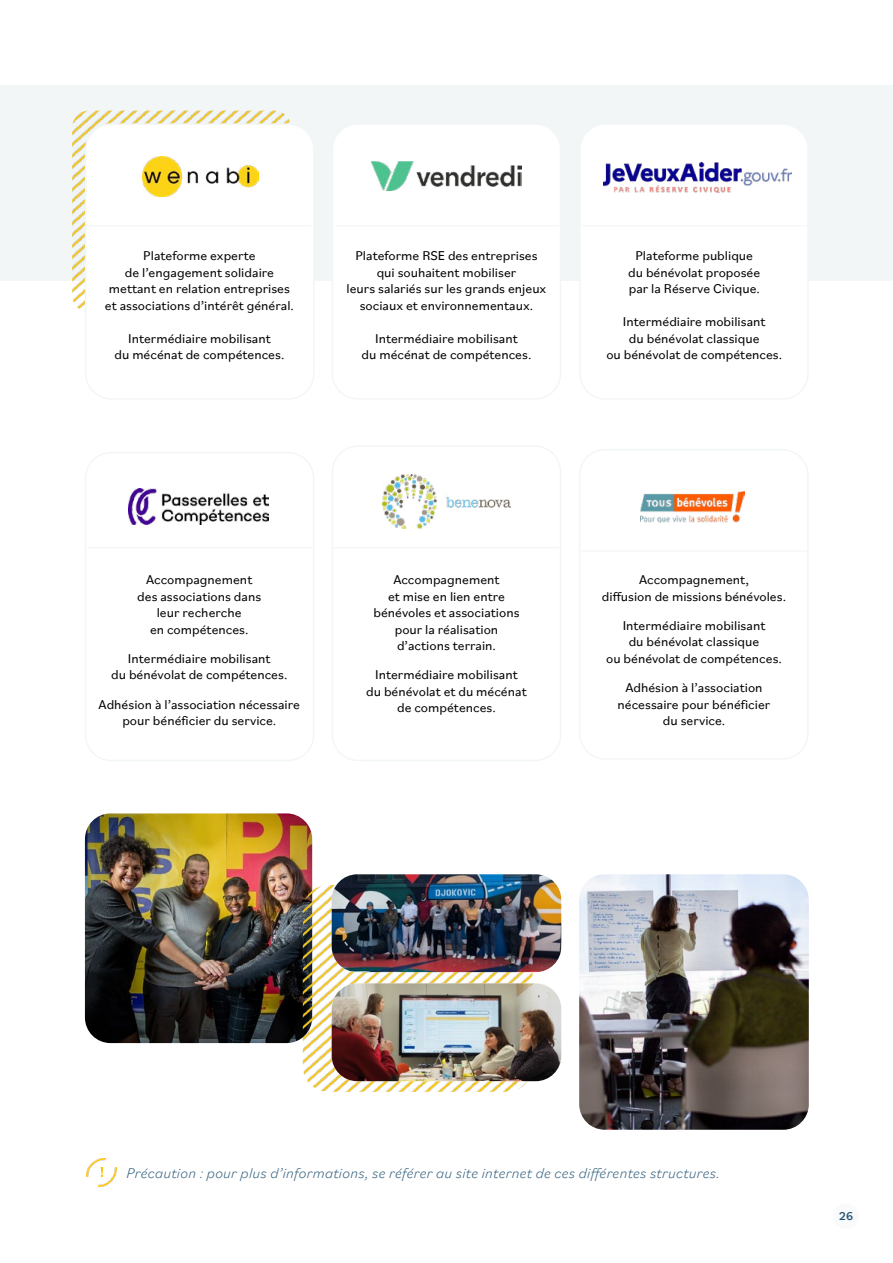
<style>
.page{position:relative;width:893px;height:1263px;background:#fff}
.page>*{position:absolute;margin:0;border:0;box-sizing:border-box;transform-origin:0 0}
.t1{font:italic 300 15px "Bilo";letter-spacing:.02em;color:#386480}
.t2{font:13.5px/16.5px "Bilo";color:#000;text-align:center}
.t3{font:500 12px "Bilo";color:#225372}
</style>
<div class="page">
<div style="left:0;top:85px;width:893px;height:196px;background:#f3f6f7"></div>
<img style="left:72px;top:111px;width:218px;height:198px">
<img style="left:85px;top:813px;width:227px;height:230px">
<img style="left:303px;top:885px;width:229px;height:207px">
<img style="left:579px;top:874px;width:230px;height:256px">
<img style="left:332px;top:983px;width:229px;height:98px">
<img style="left:332px;top:874px;width:229px;height:98px">
<div style="left:833px;top:1203px;width:26px;height:26px;background:#f9fafb;border-radius:50%"></div>
<div style="left:86px;top:124px;width:228px;height:275px;background:#fff;border-radius:26px"></div>
<div style="left:85px;top:123px;width:230px;height:277px;border:2px solid #f3f6f7;border-radius:26px"></div>
<div style="left:332px;top:124px;width:229px;height:275px;background:#fff;border-radius:26px"></div>
<div style="left:332px;top:123px;width:229px;height:277px;border:2px solid #f3f6f7;border-radius:26px"></div>
<div style="left:332px;top:445px;width:229px;height:316px;border:2px solid #f3f6f7;border-radius:26px"></div>
<div style="left:579px;top:449px;width:229px;height:311px;border:2px solid #f3f6f7;border-radius:26px"></div>
<div style="left:85px;top:452px;width:229px;height:309px;border:2px solid #f3f6f7;border-radius:26px"></div>
<div style="left:580px;top:124px;width:228px;height:275px;background:#fff;border-radius:26px"></div>
<div style="left:579px;top:123px;width:230px;height:277px;border:2px solid #f3f6f7;border-radius:26px"></div>
<img style="left:383px;top:475px;width:127px;height:53px">
<img style="left:641px;top:491px;width:103px;height:31px">
<hr style="left:582px;top:550px;width:226px;height:2px;background:#f3f6f7">
<hr style="left:333px;top:547px;width:227px;height:1px;background:#f3f6f7">
<hr style="left:88px;top:547px;width:227px;height:1px;background:#f3f6f7">
<hr style="left:582px;top:225px;width:227px;height:1px;background:#f3f6f7">
<hr style="left:336px;top:225px;width:227px;height:1px;background:#f3f6f7">
<hr style="left:85px;top:225px;width:227px;height:1px;background:#f3f6f7">
<img style="left:603px;top:163px;width:188px;height:30px">
<img style="left:87px;top:1158px;width:18px;height:19px">
<img style="left:99px;top:1167px;width:18px;height:19px">
<svg style="left:101px;top:1167px;width:2px;height:10px"></svg>
<img style="left:142px;top:156px;width:116px;height:40px">
<img style="left:372px;top:162px;width:149px;height:29px">
<img style="left:129px;top:489px;width:140px;height:35px">
<p class="t2" style="left:105px;top:247px;width:191px">Plateforme experte<br>de l’engagement solidaire mettant en relation entreprises et associations d’intérêt général.</p>
<p class="t2" style="left:115px;top:329px;width:171px">Intermédiaire mobilisant<br>du mécénat de compétences.</p>
<p class="t2" style="left:347px;top:247px;width:201px">Plateforme RSE des entreprises qui souhaitent mobiliser<br>leurs salariés sur les grands enjeux sociaux et environnementaux.</p>
<p class="t2" style="left:362px;top:329px;width:171px">Intermédiaire mobilisant<br>du mécénat de compétences.</p>
<p class="t2" style="left:628px;top:247px;width:134px">Plateforme publique du bénévolat proposée par la Réserve Civique.</p>
<p class="t2" style="left:606px;top:313px;width:177px">Intermédiaire mobilisant<br>du bénévolat classique<br>ou bénévolat de compétences.</p>
<p class="t2" style="left:137px;top:571px;width:126px">Accompagnement des associations dans leur recherche<br>en compétences.</p>
<p class="t2" style="left:111px;top:649px;width:178px">Intermédiaire mobilisant<br>du bénévolat de compétences.</p>
<p class="t2" style="left:99px;top:695px;width:203px">Adhésion à l’association nécessaire pour bénéficier du service.</p>
<p class="t2" style="left:373px;top:571px;width:148px">Accompagnement<br>et mise en lien entre bénévoles et associations pour la réalisation d’actions terrain.</p>
<p class="t2" style="left:366px;top:666px;width:162px">Intermédiaire mobilisant du bénévolat et du mécénat de compétences.</p>
<p class="t2" style="left:602px;top:571px;width:186px">Accompagnement,<br>diffusion de missions bénévoles.</p>
<p class="t2" style="left:606px;top:616px;width:177px">Intermédiaire mobilisant<br>du bénévolat classique<br>ou bénévolat de compétences.</p>
<p class="t2" style="left:618px;top:679px;width:154px">Adhésion à l’association nécessaire pour bénéficier du service.</p>
<p class="t1" style="left:126px;top:1162px;width:595px">Précaution : pour plus d’informations, se référer au site internet de ces différentes structures.</p>
<p class="t3" style="left:839px;top:1208px;width:15px">26</p>
</div>
